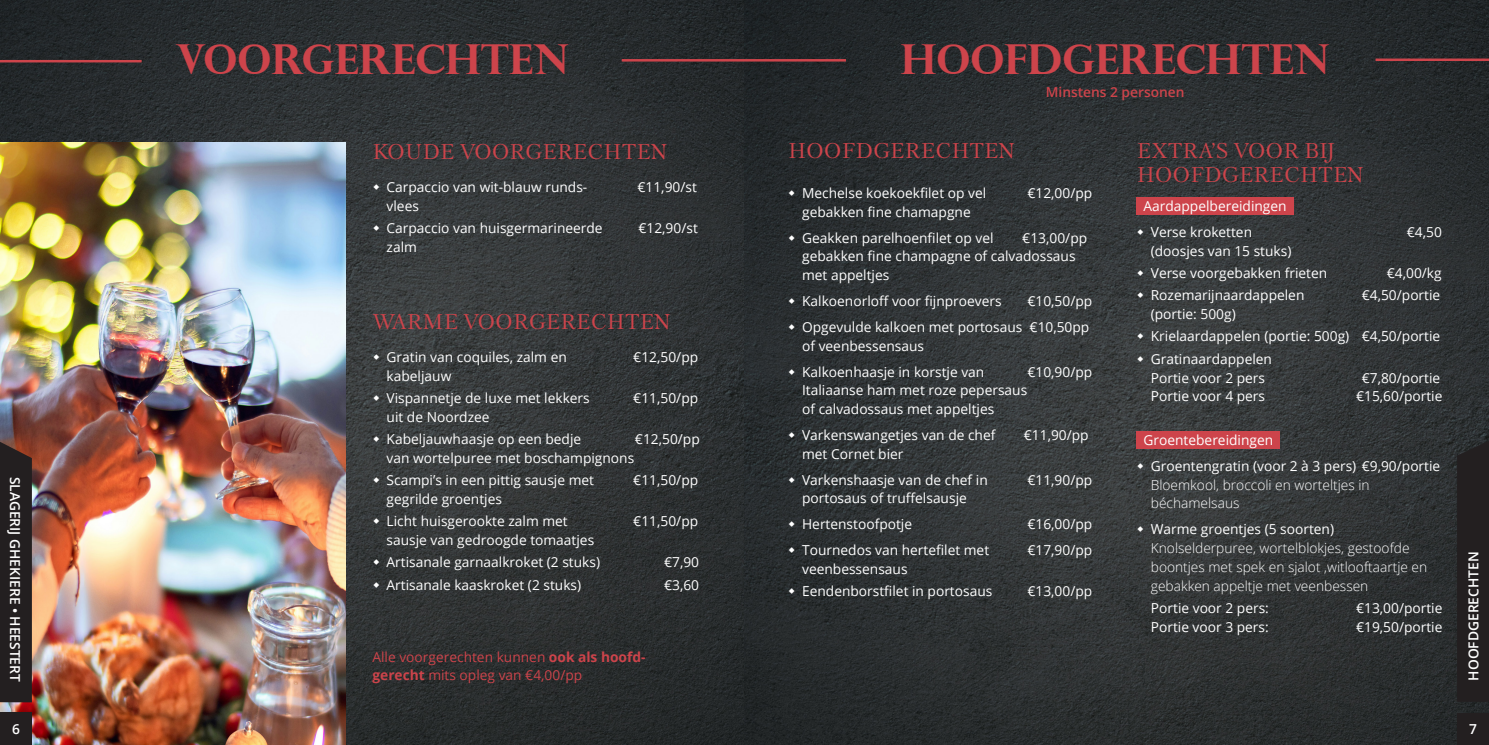
<style>
.page{position:relative;width:1489px;height:745px;background:#fff}
.page>*{position:absolute;margin:0;border:0;box-sizing:border-box;transform-origin:0 0}
.t1{font:700 41.25px "Perpetua Titling";color:#cd444b}
.t2{font:21.25px/23.8px "Petersburg";letter-spacing:.01em;color:#cd444b}
.t3{font:13.75px/22.2px "Open Sans";color:#fff}
.t4{font:300 13.75px/18.8px "Open Sans";color:#fff}
.t5{font:13.75px/18.8px "Open Sans";color:#cd444b}
.t6{font:600 13.75px "Open Sans";color:#fff}
.t7{font:600 13.75px "Open Sans";color:#cd444b}
.s1{font-weight:700}
</style>
<div class="page">
<img style="left:0;top:0;width:744px;height:744px">
<img style="left:0;top:142px;width:345px;height:602px">
<hr style="left:0;top:60px;width:142px;height:2px;background:#cd444b">
<div style="left:0;top:712px;width:32px;height:32px;background:#231f20"></div>
<div style="left:0;top:441px;width:32px;height:261px;background:#231f20"></div>
<img style="left:744px;top:0;width:744px;height:744px">
<hr style="left:621px;top:59px;width:225px;height:2px;background:#cd444b">
<div style="left:1456px;top:712px;width:32px;height:32px;background:#231f20"></div>
<svg style="left:1456px;top:440px;width:32px;height:261px;background:#232021"></svg>
<div style="left:1136px;top:197px;width:157px;height:17px;background:#cd444b"></div>
<div style="left:1136px;top:430px;width:144px;height:18px;background:#cd444b"></div>
<hr style="left:1375px;top:58px;width:113px;height:3px;background:#cd444b">
<svg style="left:46px;top:145px;width:6px;height:6px"></svg>
<svg style="left:373px;top:184px;width:6px;height:6px"></svg>
<svg style="left:373px;top:225px;width:6px;height:6px"></svg>
<svg style="left:373px;top:353px;width:6px;height:6px"></svg>
<svg style="left:373px;top:395px;width:6px;height:5px"></svg>
<svg style="left:373px;top:436px;width:6px;height:5px"></svg>
<svg style="left:373px;top:477px;width:6px;height:5px"></svg>
<svg style="left:373px;top:518px;width:6px;height:5px"></svg>
<svg style="left:373px;top:559px;width:6px;height:5px"></svg>
<svg style="left:373px;top:581px;width:6px;height:6px"></svg>
<svg style="left:789px;top:190px;width:5px;height:6px"></svg>
<svg style="left:789px;top:234px;width:5px;height:6px"></svg>
<svg style="left:789px;top:298px;width:5px;height:6px"></svg>
<svg style="left:789px;top:324px;width:5px;height:5px"></svg>
<svg style="left:789px;top:368px;width:5px;height:6px"></svg>
<svg style="left:789px;top:432px;width:5px;height:5px"></svg>
<svg style="left:789px;top:476px;width:5px;height:6px"></svg>
<svg style="left:789px;top:521px;width:5px;height:5px"></svg>
<svg style="left:789px;top:547px;width:5px;height:5px"></svg>
<svg style="left:789px;top:588px;width:5px;height:5px"></svg>
<svg style="left:1137px;top:229px;width:6px;height:6px"></svg>
<svg style="left:1137px;top:270px;width:6px;height:6px"></svg>
<svg style="left:1137px;top:292px;width:6px;height:6px"></svg>
<svg style="left:1137px;top:333px;width:6px;height:6px"></svg>
<svg style="left:1137px;top:355px;width:6px;height:6px"></svg>
<svg style="left:1137px;top:462px;width:6px;height:6px"></svg>
<svg style="left:1137px;top:526px;width:6px;height:5px"></svg>
<p class="t6" style="left:24px;top:476px;width:206px;rotate:90deg">SLAGERIJ GHEKIERE • HEESTERT</p>
<p class="t6" style="left:12px;top:719px;width:9px">6</p>
<h1 class="t1" style="left:175px;top:33px;width:395px">VOORGERECHTEN</h1>
<h2 class="t2" style="left:372px;top:139px;width:296px">KOUDE VOORGERECHTEN</h2>
<p class="t3" style="left:386px;top:175px;width:202px">Carpaccio van wit-blauw runds-</p>
<p class="t3" style="left:637px;top:175px;width:61px">€11,90/st</p>
<p class="t3" style="left:386px;top:194px;width:217px">vlees<br>Carpaccio van huisgermarineerde</p>
<p class="t3" style="left:638px;top:216px;width:61px">€12,90/st</p>
<p class="t3" style="left:386px;top:235px;width:32px">zalm</p>
<h2 class="t2" style="left:372px;top:309px;width:299px">WARME VOORGERECHTEN</h2>
<p class="t3" style="left:386px;top:345px;width:182px">Gratin van coquiles, zalm en</p>
<p class="t3" style="left:633px;top:345px;width:66px">€12,50/pp</p>
<p class="t3" style="left:386px;top:364px;width:205px">kabeljauw<br>Vispannetje de luxe met lekkers</p>
<p class="t3" style="left:633px;top:386px;width:66px">€11,50/pp</p>
<p class="t3" style="left:386px;top:405px;width:196px">uit de Noordzee<br>Kabeljauwhaasje op een bedje</p>
<p class="t3" style="left:635px;top:427px;width:66px">€12,50/pp</p>
<p class="t3" style="left:386px;top:446px;width:249px">van wortelpuree met boschampignons<br>Scampi’s in een pittig sausje met</p>
<p class="t3" style="left:633px;top:468px;width:66px">€11,50/pp</p>
<p class="t3" style="left:386px;top:487px;width:183px">gegrilde groentjes<br>Licht huisgerookte zalm met</p>
<p class="t3" style="left:386px;top:528px;width:215px">sausje van gedroogde tomaatjes<br>Artisanale garnaalkroket (2 stuks)</p>
<p class="t3" style="left:633px;top:509px;width:66px">€11,50/pp</p>
<p class="t3" style="left:664px;top:550px;width:37px">€7,90</p>
<p class="t3" style="left:386px;top:572px;width:196px">Artisanale kaaskroket (2 stuks)</p>
<p class="t3" style="left:664px;top:572px;width:37px">€3,60</p>
<p class="t5" style="left:372px;top:646px;width:274px">Alle voorgerechten kunnen <span class="s1">ook als hoofd&shy;gerecht</span> mits opleg van €4,00/pp</p>
<h1 class="t1" style="left:900px;top:33px;width:430px">HOOFDGERECHTEN</h1>
<p class="t7" style="left:1045px;top:83px;width:140px">Minstens 2 personen</p>
<h2 class="t2" style="left:788px;top:138px;width:228px">HOOFDGERECHTEN</h2>
<p class="t3" style="left:802px;top:181px;width:186px">Mechelse koekoekfilet op vel</p>
<p class="t3" style="left:1027px;top:181px;width:66px">€12,00/pp</p>
<p class="t3" style="left:802px;top:198px;width:193px;line-height:25.9px">gebakken fine chamapgne<br>Geakken parelhoenfilet op vel</p>
<p class="t3" style="left:802px;top:228px;width:286px;line-height:18.8px;text-indent:220px">€13,00/pp gebakken fine champagne of calvadossaus met appeltjes</p>
<p class="t3" style="left:802px;top:289px;width:201px">Kalkoenorloff voor fijnproevers</p>
<p class="t3" style="left:802px;top:287px;width:291px;line-height:25.9px;text-align:right">€10,50/pp<br>Opgevulde kalkoen met portosaus €10,50pp</p>
<p class="t3" style="left:802px;top:332px;width:184px;line-height:25.9px">of veenbessensaus<br>Kalkoenhaasje in korstje van</p>
<p class="t3" style="left:1027px;top:360px;width:66px">€10,90/pp</p>
<p class="t3" style="left:802px;top:380px;width:226px;line-height:18.8px">Italiaanse ham met roze pepersaus of calvadossaus met appeltjes</p>
<p class="t3" style="left:802px;top:423px;width:195px">Varkenswangetjes van de chef</p>
<p class="t3" style="left:1023px;top:423px;width:66px">€11,90/pp</p>
<p class="t3" style="left:802px;top:440px;width:187px;line-height:25.9px">met Cornet bier<br>Varkenshaasje van de chef in</p>
<p class="t3" style="left:1027px;top:468px;width:66px">€11,90/pp</p>
<p class="t3" style="left:802px;top:485px;width:166px;line-height:25.9px">portosaus of truffelsausje<br>Hertenstoofpotje</p>
<p class="t3" style="left:1027px;top:512px;width:66px">€16,00/pp</p>
<p class="t3" style="left:802px;top:538px;width:188px">Tournedos van hertefilet met</p>
<p class="t3" style="left:1027px;top:538px;width:66px">€17,90/pp</p>
<p class="t3" style="left:802px;top:557px;width:192px">veenbessensaus<br>Eendenborstfilet in portosaus</p>
<p class="t3" style="left:1027px;top:579px;width:66px">€13,00/pp</p>
<h2 class="t2" style="left:1136px;top:138px;width:228px">EXTRA’S VOOR BIJ<br>HOOFDGERECHTEN</h2>
<p class="t3" style="left:1150px;top:193px;width:137px;line-height:25.9px;text-indent:-7px">Aardappelbereidingen<br>Verse kroketten</p>
<p class="t3" style="left:1150px;top:239px;width:178px">(doosjes van 15 stuks)<br>Verse voorgebakken frieten</p>
<p class="t3" style="left:1406px;top:220px;width:37px">€4,50</p>
<p class="t3" style="left:1386px;top:261px;width:56px">€4,00/kg</p>
<p class="t3" style="left:1150px;top:284px;width:155px">Rozemarijnaardappelen</p>
<p class="t3" style="left:1361px;top:284px;width:80px">€4,50/portie</p>
<p class="t3" style="left:1150px;top:302px;width:291px">(portie: 500g)<br>Krielaardappelen (portie: 500g) €4,50/portie<br>Gratinaardappelen</p>
<p class="t3" style="left:1150px;top:366px;width:116px">Portie voor 2 pers</p>
<p class="t3" style="left:1361px;top:366px;width:80px">€7,80/portie</p>
<p class="t3" style="left:1150px;top:384px;width:116px">Portie voor 4 pers</p>
<p class="t3" style="left:1355px;top:384px;width:88px">€15,60/portie</p>
<p class="t3" style="left:1150px;top:426px;width:291px;line-height:25.9px;text-indent:-7px">Groentebereidingen<br>Groentengratin (voor 2 à 3 pers) €9,90/portie</p>
<p class="t4" style="left:1150px;top:474px;width:220px">Bloemkool, broccoli en worteltjes in béchamelsaus</p>
<p class="t3" style="left:1150px;top:517px;width:185px">Warme groentjes (5 soorten)</p>
<p class="t4" style="left:1150px;top:538px;width:278px">Knolselderpuree, wortelblokjes, gestoofde boontjes met spek en sjalot ,witlooftaartje en gebakken appeltje met veenbessen</p>
<p class="t3" style="left:1150px;top:596px;width:119px">Portie voor 2 pers:</p>
<p class="t3" style="left:1355px;top:596px;width:88px">€13,00/portie</p>
<p class="t3" style="left:1150px;top:614px;width:119px">Portie voor 3 pers:</p>
<p class="t3" style="left:1355px;top:614px;width:88px">€19,50/portie</p>
<p class="t6" style="left:1463px;top:680px;width:130px;rotate:-90deg">HOOFDGERECHTEN</p>
<p class="t6" style="left:1468px;top:719px;width:9px">7</p>
</div>
